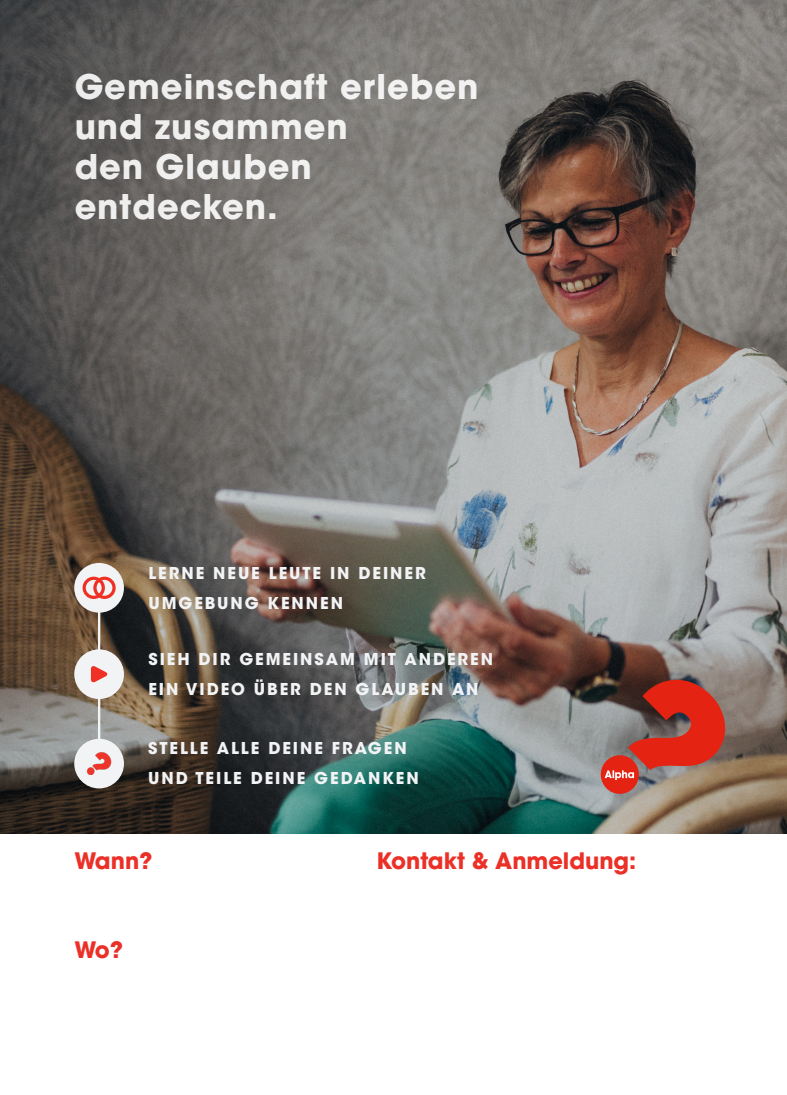
<style>
.page{position:relative;width:787px;height:1095px;background:#fff}
.page>*{position:absolute;margin:0;border:0;box-sizing:border-box;transform-origin:0 0}
.t1{font:700 33.75px/40px "ITC Avant Garde Std";letter-spacing:.03em;color:#fff}
.t2{font:700 22.5px "ITC Avant Garde Std";color:#eb3027}
.t3{font:700 16.25px/30px "ITC Avant Garde Std";letter-spacing:.12em;color:#f2f3f4}
</style>
<div class="page">
<img style="left:0;top:0;width:787px;height:834px">
<hr style="left:98px;top:570px;width:2px;height:187px;background:#f2f3f4">
<div style="left:74px;top:563px;width:50px;height:50px;background:#f2f3f4;border-radius:50%"></div>
<div style="left:83px;top:577px;width:22px;height:22px;border:3px solid #ef3024;border-radius:50%"></div>
<div style="left:93px;top:577px;width:23px;height:22px;border:3px solid #ef3024;border-radius:50%"></div>
<div style="left:74px;top:649px;width:50px;height:50px;background:#f2f3f4;border-radius:50%"></div>
<svg style="left:91px;top:666px;width:17px;height:17px"></svg>
<div style="left:74px;top:739px;width:50px;height:49px;background:#f2f3f4;border-radius:50%"></div>
<img style="left:87px;top:753px;width:24px;height:21px">
<div style="left:601px;top:755px;width:38px;height:39px;background:#e42312;border-radius:50%"></div>
<svg style="left:604px;top:674px;width:126px;height:106px;background:#a34c42"></svg>
<h1 class="t1" style="left:74px;top:67px;width:406px">Gemeinschaft erleben und zusammen<br>den Glauben entdecken.</h1>
<p class="t3" style="left:148px;top:558px;width:279px">LERNE NEUE LEUTE IN DEINER<br>UMGEBUNG KENNEN</p>
<p class="t3" style="left:148px;top:644px;width:346px">SIEH DIR GEMEINSAM MIT ANDEREN<br>EIN VIDEO ÜBER DEN GLAUBEN AN</p>
<p class="t3" style="left:148px;top:733px;width:272px">STELLE ALLE DEINE FRAGEN<br>UND TEILE DEINE GEDANKEN</p>
<p class="t2" style="left:74px;top:846px;width:80px">Wann?</p>
<p class="t2" style="left:74px;top:935px;width:50px">Wo?</p>
<p class="t2" style="left:376px;top:846px;width:261px">Kontakt &amp; Anmeldung:</p>
</div>
